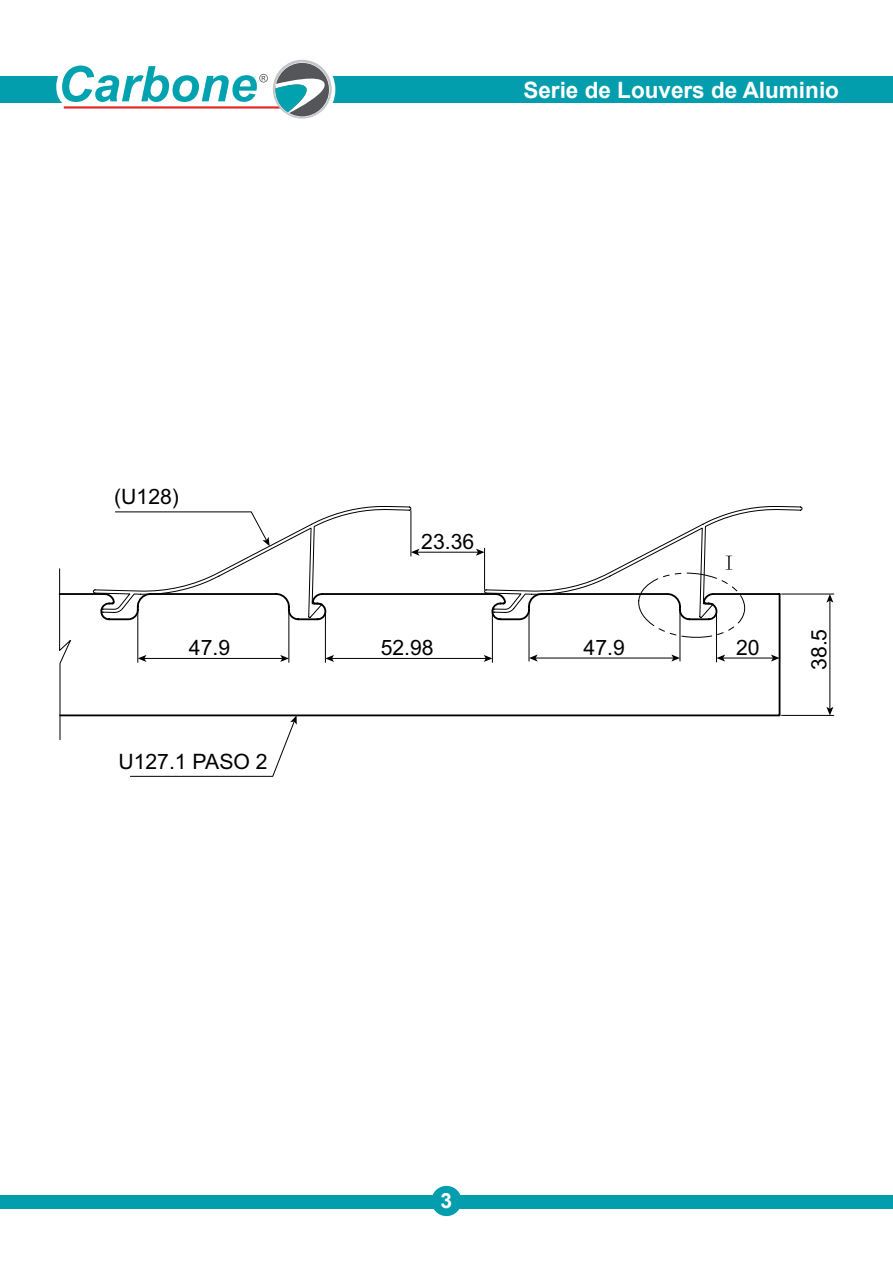
<style>
.page{position:relative;width:893px;height:1263px;background:#fff}
.page>*{position:absolute;margin:0;border:0;box-sizing:border-box;transform-origin:0 0}
.t1{font:700 22.5px "Arial";color:#fff}
.t2{font:21.15px "Arial";color:#000}
.t3{font:700 21px "Arial";color:#fff}
</style>
<div class="page">
<div style="left:0;top:77px;width:62px;height:26px;background:#039ead"></div>
<div style="left:303px;top:77px;width:590px;height:26px;background:#039ead"></div>
<div style="left:264px;top:54px;width:71px;height:71px;border:12px solid #fff;border-radius:50%"></div>
<svg style="left:273px;top:60px;width:59px;height:59px"></svg>
<svg style="left:47px;top:54px;width:282px;height:63px"></svg>
<div style="left:0;top:1195px;width:893px;height:14px;background:#039ead"></div>
<div style="left:431px;top:1186px;width:31px;height:30px;background:#039ead;border-radius:50%"></div>
<svg style="left:681px;top:638px;width:100px;height:79px"></svg>
<svg style="left:59px;top:638px;width:622px;height:103px"></svg>
<hr style="left:535px;top:658px;width:139px;height:1px;background:#000">
<svg style="left:671px;top:654px;width:9px;height:7px"></svg>
<svg style="left:529px;top:654px;width:9px;height:7px"></svg>
<hr style="left:492px;top:613px;width:1px;height:49px;background:#000">
<hr style="left:325px;top:613px;width:1px;height:49px;background:#000">
<hr style="left:331px;top:658px;width:155px;height:1px;background:#000">
<svg style="left:484px;top:655px;width:8px;height:7px"></svg>
<svg style="left:325px;top:655px;width:9px;height:7px"></svg>
<hr style="left:782px;top:594px;width:52px;height:1px;background:#000">
<hr style="left:782px;top:715px;width:52px;height:1px;background:#000">
<hr style="left:829px;top:600px;width:1px;height:109px;background:#000">
<svg style="left:826px;top:594px;width:7px;height:9px"></svg>
<svg style="left:826px;top:707px;width:7px;height:8px"></svg>
<hr style="left:716px;top:613px;width:1px;height:49px;background:#000">
<hr style="left:779px;top:596px;width:1px;height:66px;background:#000">
<hr style="left:723px;top:658px;width:50px;height:1px;background:#000">
<svg style="left:717px;top:654px;width:8px;height:7px"></svg>
<svg style="left:771px;top:654px;width:8px;height:7px"></svg>
<hr style="left:288px;top:612px;width:1px;height:50px;background:#000">
<hr style="left:137px;top:612px;width:1px;height:50px;background:#000">
<hr style="left:144px;top:658px;width:139px;height:1px;background:#000">
<svg style="left:280px;top:655px;width:9px;height:7px"></svg>
<svg style="left:138px;top:655px;width:8px;height:7px"></svg>
<svg style="left:59px;top:506px;width:744px;height:132px"></svg>
<svg style="left:130px;top:715px;width:167px;height:62px"></svg>
<p class="t1" style="left:523px;top:74px;width:317px">Serie de Louvers de Aluminio</p>
<p class="t2" style="left:114px;top:483px;width:66px">(U128)</p>
<p class="t2" style="left:421px;top:528px;width:55px">23.36</p>
<p class="t2" style="left:189px;top:634px;width:43px">47.9</p>
<p class="t2" style="left:381px;top:634px;width:55px">52.98</p>
<p class="t2" style="left:118px;top:748px;width:151px">U127.1 PASO 2</p>
<p class="t2" style="left:584px;top:634px;width:43px">47.9</p>
<p class="t2" style="left:805px;top:670px;width:43px;rotate:-90deg">38.5</p>
<p class="t2" style="left:736px;top:634px;width:25px">20</p>
<p class="t3" style="left:441px;top:1186px;width:13px">3</p>
</div>
